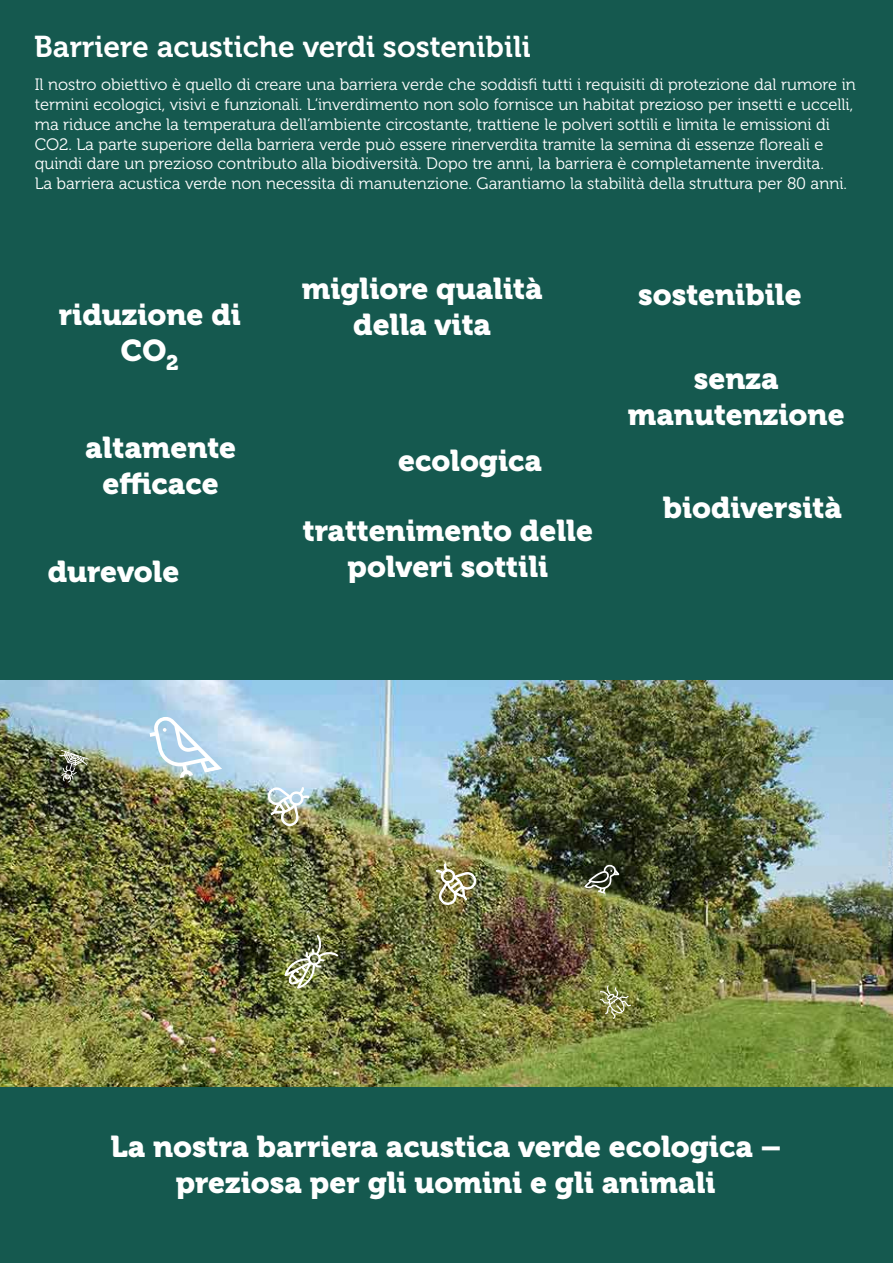
<style>
.page{position:relative;width:893px;height:1263px;background:#15594f}
.page>*{position:absolute;margin:0;border:0;box-sizing:border-box;transform-origin:0 0}
.t1{font:30px/36px "Museo 900";color:#fff;text-align:center}
.t2{font:30px "Museo 700";color:#fff}
.t3{font:16.5px/19.8px "Museo 300";color:#fff}
</style>
<div class="page">
<img style="left:0;top:680px;width:893px;height:406px">
<img style="left:267px;top:787px;width:43px;height:39px">
<svg style="left:436px;top:863px;width:40px;height:42px;background:#a09a71"></svg>
<svg style="left:584px;top:864px;width:35px;height:30px"></svg>
<svg style="left:149px;top:716px;width:73px;height:62px;background:#bed7e4"></svg>
<img style="left:284px;top:935px;width:54px;height:54px">
<svg style="left:600px;top:985px;width:31px;height:34px"></svg>
<svg style="left:59px;top:750px;width:30px;height:33px"></svg>
<h1 class="t2" style="left:34px;top:29px;width:498px">Barriere acustiche verdi sostenibili</h1>
<p class="t3" style="left:35px;top:75px;width:823px">Il nostro obiettivo è quello di creare una barriera verde che soddisfi tutti i requisiti di protezione dal rumore in termini ecologici, visivi e funzionali. L‘inverdimento non solo fornisce un habitat prezioso per insetti e uccelli, ma riduce anche la temperatura dell‘ambiente circostante, trattiene le polveri sottili e limita le emissioni di CO2. La parte superiore della barriera verde può essere rinerverdita tramite la semina di essenze floreali e quindi dare un prezioso contributo alla biodiversità. Dopo tre anni, la barriera è completamente inverdita.<br>La barriera acustica verde non necessita di manutenzione. Garantiamo la stabilità della struttura per 80 anni.</p>
<h1 class="t1" style="left:59px;top:297px;width:184px">riduzione di<br>CO<sub>2</sub></h1>
<h1 class="t1" style="left:85px;top:430px;width:153px">altamente efficace</h1>
<h1 class="t1" style="left:48px;top:554px;width:133px">durevole</h1>
<h1 class="t1" style="left:302px;top:271px;width:242px">migliore qualità della vita</h1>
<h1 class="t1" style="left:398px;top:442px;width:145px">ecologica</h1>
<h1 class="t1" style="left:303px;top:512px;width:292px">trattenimento delle polveri sottili</h1>
<h1 class="t1" style="left:638px;top:277px;width:165px">sostenibile</h1>
<h1 class="t1" style="left:628px;top:361px;width:218px">senza manutenzione</h1>
<h1 class="t1" style="left:663px;top:490px;width:181px">biodiversità</h1>
<h1 class="t1" style="left:110px;top:1128px;width:672px">La nostra barriera acustica verde ecologica – preziosa per gli uomini e gli animali</h1>
</div>
